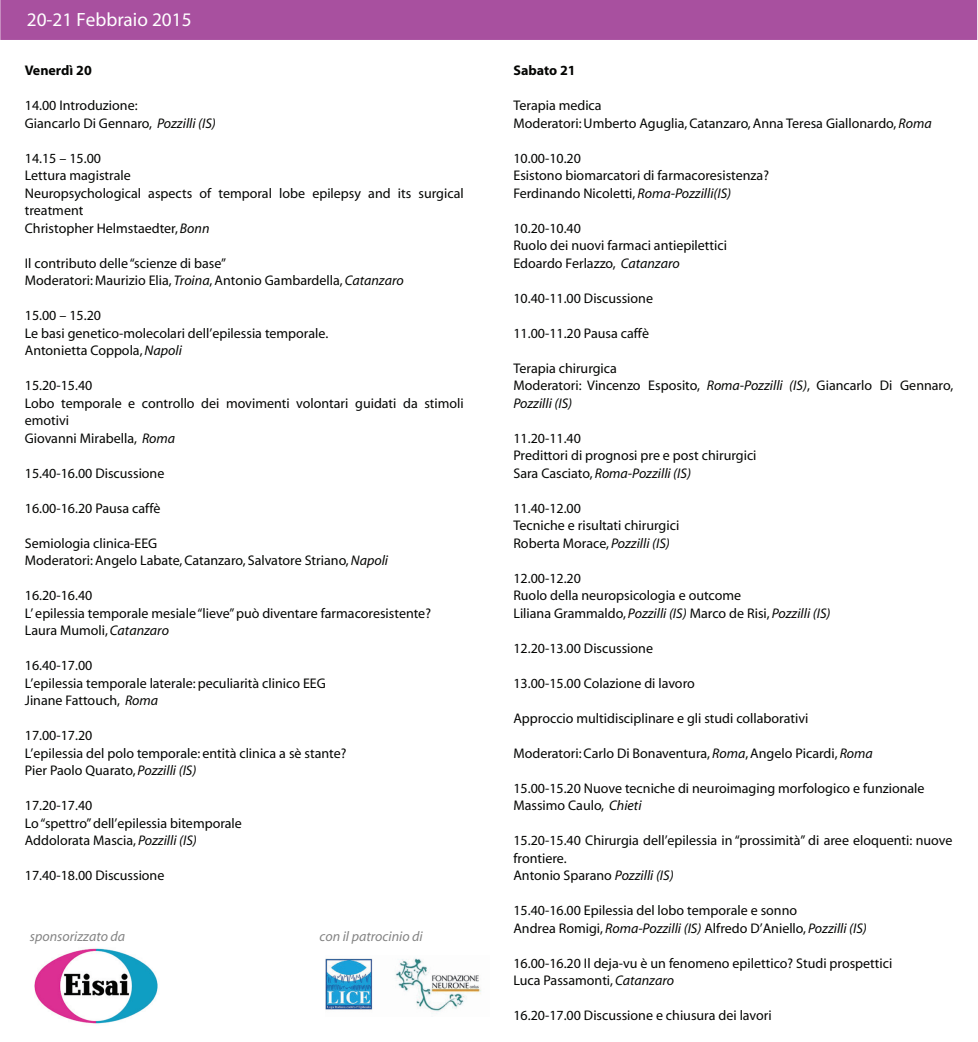
<style>
.page{position:relative;width:978px;height:1042px;background:#fff}
.page>*{position:absolute;margin:0;border:0;box-sizing:border-box;transform-origin:0 0}
.t1{font:19.25px "Myriad";color:#fff}
.t2{font:14px/17.5px "Myriad";color:#040503}
.t3{font:italic 14px "Myriad";color:#848484}
.t4{font:700 14px "Myriad";color:#040503}
.s1{font-style:italic}
</style>
<div class="page">
<div style="left:0;top:0;width:976px;height:40px;background:#a8509f"></div>
<img style="left:34px;top:948px;width:124px;height:76px">
<img style="left:326px;top:958px;width:155px;height:54px">
<h1 class="t1" style="left:27px;top:10px;width:166px">20-21 Febbraio 2015</h1>
<p class="t4" style="left:25px;top:63px;width:68px">Venerdì 20</p>
<p class="t2" style="left:25px;top:97px;width:192px">14.00 Introduzione:<br>Giancarlo Di Gennaro, <span class="s1">Pozzilli (IS)</span></p>
<p class="t2" style="left:25px;top:150px;width:440px">14.15 – 15.00<br>Lettura magistrale<br>Neuropsychological aspects of temporal lobe epilepsy and its surgical treatment<br>Christopher Helmstaedter, <span class="s1">Bonn</span></p>
<p class="t2" style="left:25px;top:255px;width:380px">Il contributo delle “scienze di base”<br>Moderatori: Maurizio Elia, <span class="s1">Troina</span>, Antonio Gambardella, <span class="s1">Catanzaro</span></p>
<p class="t2" style="left:25px;top:307px;width:305px">15.00 – 15.20<br>Le basi genetico-molecolari dell’epilessia temporale.<br>Antonietta Coppola, <span class="s1">Napoli</span></p>
<p class="t2" style="left:25px;top:377px;width:440px">15.20-15.40<br>Lobo temporale e controllo dei movimenti volontari guidati da stimoli emotivi<br>Giovanni Mirabella, <span class="s1">Roma</span></p>
<p class="t2" style="left:25px;top:465px;width:141px">15.40-16.00 Discussione</p>
<p class="t2" style="left:25px;top:500px;width:137px">16.00-16.20 Pausa caffè</p>
<p class="t2" style="left:25px;top:535px;width:365px">Semiologia clinica-EEG<br>Moderatori: Angelo Labate, Catanzaro, Salvatore Striano, <span class="s1">Napoli</span></p>
<p class="t2" style="left:25px;top:587px;width:407px">16.20-16.40<br>L’ epilessia temporale mesiale “lieve” può diventare farmacoresistente?<br>Laura Mumoli, <span class="s1">Catanzaro</span></p>
<p class="t2" style="left:25px;top:657px;width:302px">16.40-17.00<br>L’epilessia temporale laterale: peculiarità clinico EEG<br>Jinane Fattouch, <span class="s1">Roma</span></p>
<p class="t2" style="left:25px;top:727px;width:323px">17.00-17.20<br>L’epilessia del polo temporale: entità clinica a sè stante?<br>Pier Paolo Quarato, <span class="s1">Pozzilli (IS)</span></p>
<p class="t2" style="left:25px;top:797px;width:218px">17.20-17.40<br>Lo “spettro” dell’epilessia bitemporale<br>Addolorata Mascia, <span class="s1">Pozzilli (IS)</span></p>
<p class="t2" style="left:25px;top:867px;width:141px">17.40-18.00 Discussione</p>
<p class="t3" style="left:30px;top:929px;width:97px">sponsorizzato da</p>
<p class="t3" style="left:319px;top:929px;width:105px">con il patrocinio di</p>
<p class="t4" style="left:513px;top:63px;width:64px">Sabato 21</p>
<p class="t2" style="left:513px;top:97px;width:420px">Terapia medica<br>Moderatori: Umberto Aguglia, Catanzaro, Anna Teresa Giallonardo, <span class="s1">Roma</span></p>
<p class="t2" style="left:513px;top:150px;width:257px">10.00-10.20<br>Esistono biomarcatori di farmacoresistenza?<br>Ferdinando Nicoletti, <span class="s1">Roma-Pozzilli(IS)</span></p>
<p class="t2" style="left:513px;top:220px;width:215px">10.20-10.40<br>Ruolo dei nuovi farmaci antiepilettici<br>Edoardo Ferlazzo, <span class="s1">Catanzaro</span></p>
<p class="t2" style="left:513px;top:290px;width:141px">10.40-11.00 Discussione</p>
<p class="t2" style="left:513px;top:325px;width:137px">11.00-11.20 Pausa caffè</p>
<p class="t2" style="left:513px;top:360px;width:441px">Terapia chirurgica<br>Moderatori: Vincenzo Esposito, <span class="s1">Roma-Pozzilli (IS)</span>, Giancarlo Di Gennaro,<br><span class="s1">Pozzilli (IS)</span></p>
<p class="t2" style="left:513px;top:430px;width:244px">11.20-11.40<br>Predittori di prognosi pre e post chirurgici<br>Sara Casciato, <span class="s1">Roma-Pozzilli (IS)</span></p>
<p class="t2" style="left:513px;top:500px;width:167px">11.40-12.00<br>Tecniche e risultati chirurgici<br>Roberta Morace, <span class="s1">Pozzilli (IS)</span></p>
<p class="t2" style="left:513px;top:570px;width:318px">12.00-12.20<br>Ruolo della neuropsicologia e outcome<br>Liliana Grammaldo, <span class="s1">Pozzilli (IS)</span> Marco de Risi, <span class="s1">Pozzilli (IS)</span></p>
<p class="t2" style="left:513px;top:640px;width:141px">12.20-13.00 Discussione</p>
<p class="t2" style="left:513px;top:675px;width:183px">13.00-15.00 Colazione di lavoro</p>
<p class="t2" style="left:513px;top:710px;width:296px">Approccio multidisciplinare e gli studi collaborativi</p>
<p class="t2" style="left:513px;top:745px;width:361px">Moderatori: Carlo Di Bonaventura, <span class="s1">Roma</span>, Angelo Picardi, <span class="s1">Roma</span></p>
<p class="t2" style="left:513px;top:780px;width:412px">15.00-15.20 Nuove tecniche di neuroimaging morfologico e funzionale<br>Massimo Caulo, <span class="s1">Chieti</span></p>
<p class="t2" style="left:513px;top:832px;width:440px">15.20-15.40 Chirurgia dell’epilessia in “prossimità” di aree eloquenti: nuove frontiere.<br>Antonio Sparano <span class="s1">Pozzilli (IS)</span></p>
<p class="t2" style="left:513px;top:902px;width:355px">15.40-16.00 Epilessia del lobo temporale e sonno<br>Andrea Romigi, <span class="s1">Roma-Pozzilli (IS)</span> Alfredo D’Aniello, <span class="s1">Pozzilli (IS)</span></p>
<p class="t2" style="left:513px;top:955px;width:380px">16.00-16.20 Il deja-vu è un fenomeno epilettico? Studi prospettici<br>Luca Passamonti, <span class="s1">Catanzaro</span></p>
<p class="t2" style="left:513px;top:1007px;width:260px">16.20-17.00 Discussione e chiusura dei lavori</p>
</div>
